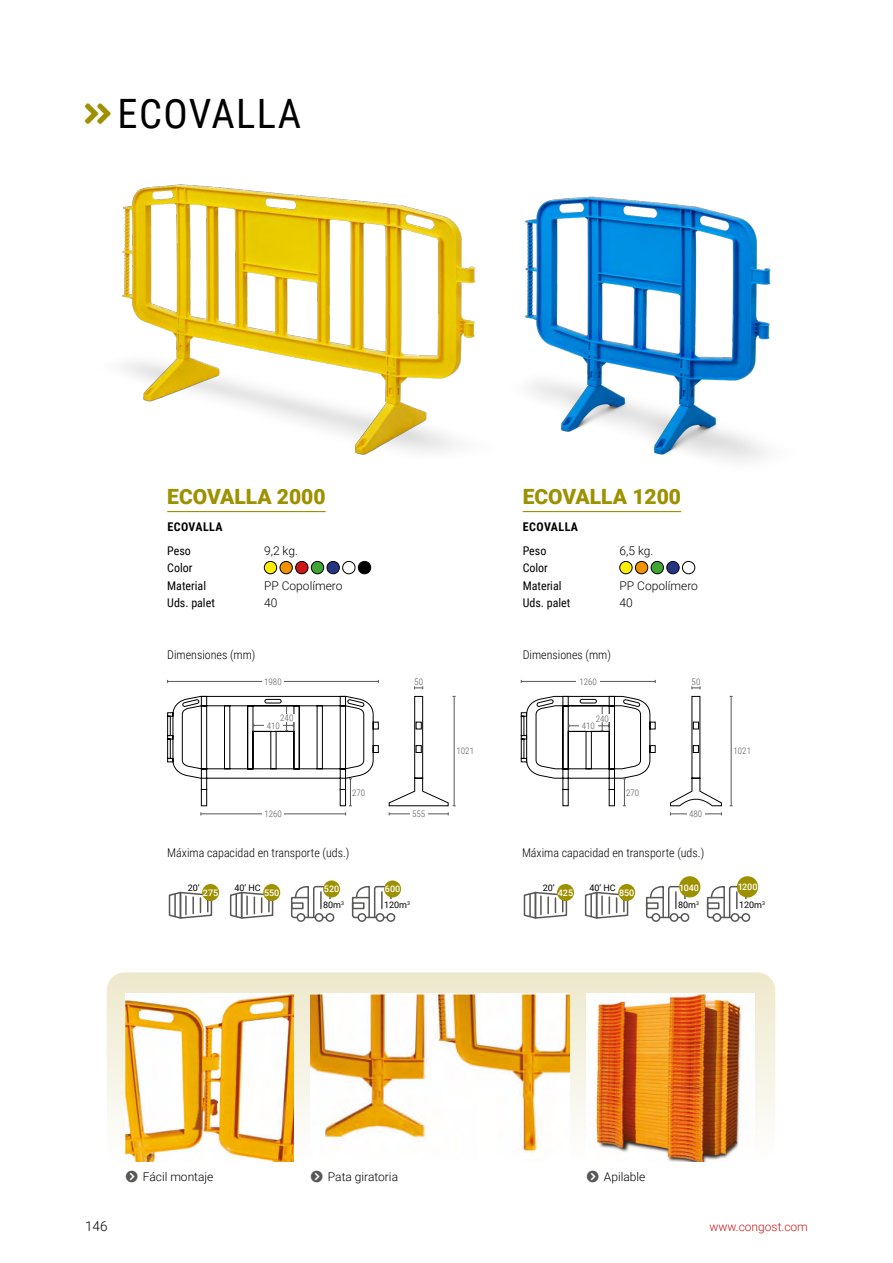
<style>
.page{position:relative;width:893px;height:1263px;background:#fff}
.page>*{position:absolute;margin:0;border:0;box-sizing:border-box;transform-origin:0 0}
.t1{font:40.5px "Roboto Condensed";letter-spacing:.035em;color:#000}
.t2{font:900 21px "Roboto";color:#9d9100}
.t3{font:300 13.5px "Roboto";color:#000}
.t4{font:300 12px "Roboto Condensed";color:#000}
.t5{font:300 12px "Roboto";color:#000}
.t6{font:12px/17.5px "Roboto Condensed";color:#000}
.t7{font:700 12px "Roboto Condensed";letter-spacing:.035em;color:#000}
.t8{font:300 12px "Roboto";color:#cd1719}
.t9{font:300 9px "Roboto Condensed";color:#575756}
.t10{font:500 9px/17.7px "Roboto";color:#fff}
.t11{font:9px/15.9px "Roboto";color:#000}
.s1{font-weight:500;color:#fff}
.s2{font-weight:400;color:#000}
</style>
<div class="page">
<img style="left:550px;top:196px;width:221px;height:265px">
<img style="left:122px;top:184px;width:428px;height:271px">
<div style="left:107px;top:972px;width:668px;height:189px;background:linear-gradient(to bottom,#ede7c9,#fefdfb);border-radius:18px"></div>
<img style="left:126px;top:994px;width:168px;height:167px">
<img style="left:311px;top:994px;width:259px;height:167px">
<img style="left:587px;top:994px;width:168px;height:167px">
<hr style="left:168px;top:681px;width:210px;height:1px;background:#575756">
<hr style="left:201px;top:814px;width:145px;height:1px;background:#575756">
<hr style="left:389px;top:814px;width:59px;height:1px;background:#575756">
<div style="left:262px;top:678px;width:22px;height:7px;background:#fff"></div>
<div style="left:262px;top:810px;width:22px;height:7px;background:#fff"></div>
<div style="left:410px;top:810px;width:18px;height:7px;background:#fff"></div>
<svg style="left:388px;top:696px;width:68px;height:110px"></svg>
<svg style="left:167px;top:696px;width:212px;height:110px"></svg>
<div style="left:278px;top:715px;width:18px;height:7px;background:#fff"></div>
<hr style="left:521px;top:681px;width:134px;height:1px;background:#575756">
<hr style="left:670px;top:814px;width:51px;height:1px;background:#575756">
<div style="left:577px;top:678px;width:23px;height:7px;background:#fff"></div>
<div style="left:687px;top:810px;width:17px;height:7px;background:#fff"></div>
<hr style="left:731px;top:696px;width:1px;height:110px;background:#575756">
<svg style="left:520px;top:696px;width:136px;height:110px"></svg>
<svg style="left:670px;top:696px;width:52px;height:110px"></svg>
<div style="left:593px;top:715px;width:18px;height:7px;background:#fff"></div>
<svg style="left:414px;top:686px;width:9px;height:3px"></svg>
<svg style="left:692px;top:686px;width:9px;height:3px"></svg>
<hr style="left:167px;top:511px;width:159px;height:1px;background:#9d9100">
<div style="left:264px;top:561px;width:13px;height:13px;background:#ffed00;border-radius:50%"></div>
<div style="left:264px;top:561px;width:13px;height:13px;border:1px solid #000;border-radius:50%"></div>
<div style="left:280px;top:561px;width:12px;height:13px;background:#f39200;border-radius:50%"></div>
<div style="left:280px;top:561px;width:13px;height:13px;border:1px solid #000;border-radius:50%"></div>
<div style="left:296px;top:561px;width:12px;height:13px;background:#cd1719;border-radius:50%"></div>
<div style="left:295px;top:561px;width:13px;height:13px;border:1px solid #000;border-radius:50%"></div>
<div style="left:311px;top:561px;width:13px;height:13px;background:#3fa535;border-radius:50%"></div>
<div style="left:311px;top:561px;width:13px;height:13px;border:1px solid #000;border-radius:50%"></div>
<div style="left:327px;top:561px;width:12px;height:13px;background:#283583;border-radius:50%"></div>
<div style="left:327px;top:561px;width:13px;height:13px;border:1px solid #000;border-radius:50%"></div>
<div style="left:342px;top:561px;width:13px;height:13px;border:1px solid #000;border-radius:50%"></div>
<div style="left:358px;top:561px;width:13px;height:13px;background:#000;border-radius:50%"></div>
<div style="left:358px;top:561px;width:13px;height:13px;border:1px solid #000;border-radius:50%"></div>
<hr style="left:523px;top:511px;width:158px;height:1px;background:#9d9100">
<div style="left:620px;top:561px;width:12px;height:13px;background:#ffed00;border-radius:50%"></div>
<div style="left:620px;top:561px;width:12px;height:13px;border:1px solid #000;border-radius:50%"></div>
<div style="left:635px;top:561px;width:13px;height:13px;background:#f39200;border-radius:50%"></div>
<div style="left:635px;top:561px;width:13px;height:13px;border:1px solid #000;border-radius:50%"></div>
<div style="left:651px;top:561px;width:12px;height:13px;background:#3fa535;border-radius:50%"></div>
<div style="left:651px;top:561px;width:13px;height:13px;border:1px solid #000;border-radius:50%"></div>
<div style="left:667px;top:561px;width:12px;height:13px;background:#283583;border-radius:50%"></div>
<div style="left:667px;top:561px;width:12px;height:13px;border:1px solid #000;border-radius:50%"></div>
<div style="left:682px;top:561px;width:13px;height:13px;border:1px solid #000;border-radius:50%"></div>
<svg style="left:168px;top:891px;width:45px;height:28px"></svg>
<div style="left:202px;top:884px;width:17px;height:17px;background:#9d9100;border-radius:50%"></div>
<svg style="left:523px;top:891px;width:45px;height:28px"></svg>
<div style="left:557px;top:884px;width:17px;height:17px;background:#9d9100;border-radius:50%"></div>
<svg style="left:229px;top:891px;width:45px;height:28px"></svg>
<div style="left:263px;top:884px;width:17px;height:17px;background:#9d9100;border-radius:50%"></div>
<svg style="left:584px;top:891px;width:45px;height:28px"></svg>
<div style="left:618px;top:884px;width:17px;height:17px;background:#9d9100;border-radius:50%"></div>
<div style="left:297px;top:913px;width:8px;height:9px;border:1px solid #575756;border-radius:4px"></div>
<div style="left:315px;top:913px;width:8px;height:9px;border:1px solid #575756;border-radius:4px"></div>
<div style="left:325px;top:913px;width:9px;height:9px;border:1px solid #575756;border-radius:4px"></div>
<svg style="left:290px;top:885px;width:45px;height:34px"></svg>
<div style="left:323px;top:880px;width:17px;height:17px;background:#9d9100;border-radius:50%"></div>
<div style="left:323px;top:900px;width:24px;height:10px;background:#fff"></div>
<div style="left:651px;top:913px;width:9px;height:9px;border:1px solid #575756;border-radius:4px"></div>
<div style="left:670px;top:913px;width:8px;height:9px;border:1px solid #575756;border-radius:4px"></div>
<div style="left:680px;top:913px;width:9px;height:9px;border:1px solid #575756;border-radius:4px"></div>
<svg style="left:645px;top:885px;width:45px;height:34px"></svg>
<div style="left:679px;top:876px;width:21px;height:21px;background:#9d9100;border-radius:50%"></div>
<div style="left:678px;top:900px;width:23px;height:10px;background:#fff"></div>
<div style="left:357px;top:913px;width:9px;height:9px;border:1px solid #575756;border-radius:4px"></div>
<div style="left:376px;top:913px;width:8px;height:9px;border:1px solid #575756;border-radius:4px"></div>
<div style="left:386px;top:913px;width:9px;height:9px;border:1px solid #575756;border-radius:4px"></div>
<svg style="left:351px;top:885px;width:45px;height:34px"></svg>
<div style="left:384px;top:880px;width:17px;height:17px;background:#9d9100;border-radius:50%"></div>
<div style="left:384px;top:900px;width:27px;height:10px;background:#fff"></div>
<div style="left:712px;top:913px;width:9px;height:9px;border:1px solid #575756;border-radius:4px"></div>
<div style="left:731px;top:913px;width:8px;height:9px;border:1px solid #575756;border-radius:4px"></div>
<div style="left:741px;top:913px;width:9px;height:9px;border:1px solid #575756;border-radius:4px"></div>
<svg style="left:706px;top:885px;width:45px;height:34px"></svg>
<div style="left:737px;top:876px;width:21px;height:21px;background:#9d9100;border-radius:50%"></div>
<div style="left:739px;top:900px;width:27px;height:10px;background:#fff"></div>
<h1 class="t1" style="left:118px;top:85px;width:185px">ECOVALLA</h1>
<h2 class="t2" style="left:167px;top:482px;width:160px">ECOVALLA 2000</h2>
<p class="t7" style="left:167px;top:519px;width:57px">ECOVALLA</p>
<p class="t6" style="left:167px;top:541px;width:25px">Peso</p>
<p class="t5" style="left:264px;top:542px;width:35px">9,2 kg.</p>
<p class="t6" style="left:167px;top:559px;width:40px">Color<br>Material</p>
<p class="t5" style="left:264px;top:577px;width:80px">PP Copolímero</p>
<h2 class="t2" style="left:523px;top:482px;width:160px">ECOVALLA 1200</h2>
<p class="t7" style="left:523px;top:519px;width:57px">ECOVALLA</p>
<p class="t6" style="left:523px;top:541px;width:25px">Peso</p>
<p class="t5" style="left:619px;top:542px;width:35px">6,5 kg.</p>
<p class="t6" style="left:523px;top:559px;width:40px">Color<br>Material</p>
<p class="t5" style="left:620px;top:577px;width:80px">PP Copolímero</p>
<p class="t6" style="left:167px;top:594px;width:49px">Uds. palet</p>
<p class="t5" style="left:264px;top:595px;width:15px">40</p>
<p class="t6" style="left:523px;top:594px;width:49px">Uds. palet</p>
<p class="t5" style="left:620px;top:595px;width:15px">40</p>
<p class="t4" style="left:167px;top:647px;width:90px">Dimensiones (mm)</p>
<p class="t4" style="left:523px;top:647px;width:90px">Dimensiones (mm)</p>
<p class="t9" style="left:264px;top:675px;width:19px">1980</p>
<p class="t9" style="left:414px;top:675px;width:10px">50</p>
<p class="t9" style="left:692px;top:675px;width:10px">50</p>
<p class="t9" style="left:579px;top:675px;width:19px">1260</p>
<p class="t9" style="left:280px;top:712px;width:15px">240</p>
<p class="t9" style="left:267px;top:719px;width:15px">410</p>
<p class="t9" style="left:596px;top:712px;width:15px">240</p>
<p class="t9" style="left:582px;top:719px;width:15px">410</p>
<p class="t9" style="left:457px;top:745px;width:19px">1021</p>
<p class="t9" style="left:352px;top:786px;width:15px">270</p>
<p class="t9" style="left:626px;top:786px;width:15px">270</p>
<p class="t9" style="left:264px;top:808px;width:19px">1260</p>
<p class="t9" style="left:412px;top:808px;width:15px">555</p>
<p class="t9" style="left:689px;top:808px;width:15px">480</p>
<p class="t4" style="left:167px;top:845px;width:184px">Máxima capacidad en transporte (uds.)</p>
<p class="t4" style="left:522px;top:845px;width:184px">Máxima capacidad en transporte (uds.)</p>
<p class="t9" style="left:733px;top:745px;width:19px">1021</p>
<p class="t11" style="left:188px;top:879px;width:13px">20’</p>
<p class="t10" style="left:203px;top:883px;width:17px">275</p>
<p class="t11" style="left:234px;top:879px;width:28px">40’ HC</p>
<p class="t10" style="left:264px;top:883px;width:17px">550</p>
<p class="t11" style="left:384px;top:881px;width:27px"><span class="s1">600<br></span>120m<sup>3</sup></p>
<p class="t10" style="left:738px;top:878px;width:29px">1200<br><span class="s2">120m</span><sup>3</sup></p>
<p class="t10" style="left:324px;top:880px;width:17px">520</p>
<p class="t11" style="left:589px;top:879px;width:28px">40’ HC</p>
<p class="t11" style="left:323px;top:897px;width:22px">80m<sup>3</sup></p>
<p class="t11" style="left:543px;top:879px;width:13px">20’</p>
<p class="t10" style="left:678px;top:878px;width:22px">1040<br><span class="s2">80m</span><sup>3</sup></p>
<p class="t10" style="left:558px;top:883px;width:17px">425</p>
<p class="t10" style="left:619px;top:883px;width:17px">850</p>
<p class="t5" style="left:143px;top:1169px;width:72px">Fácil montaje</p>
<p class="t5" style="left:328px;top:1169px;width:72px">Pata giratoria</p>
<p class="t5" style="left:604px;top:1169px;width:43px">Apilable</p>
<p class="t3" style="left:85px;top:1217px;width:24px">146</p>
<p class="t8" style="left:709px;top:1218px;width:100px">www.congost.com</p>
</div>
